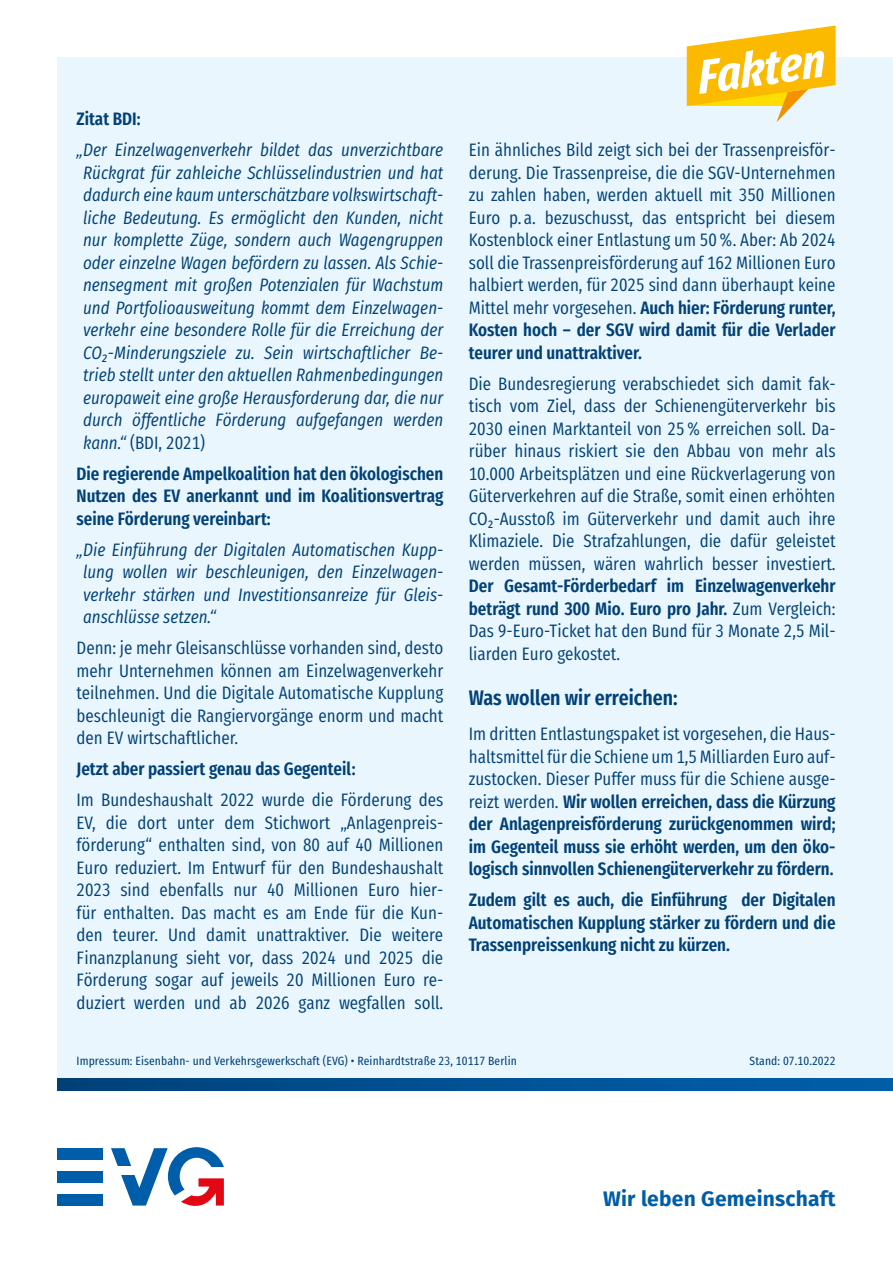
<style>
.page{position:relative;width:893px;height:1263px;background:#fff}
.page>*{position:absolute;margin:0;border:0;box-sizing:border-box;transform-origin:0 0}
.t1{font:italic 700 47.55px "Fira Sans Condensed";color:#fff}
.Subhead{font:600 21px "Fira Sans Condensed";color:#004177}
.t2{font:700 21px "Fira Sans";letter-spacing:.01em;color:#005da8}
.Body{font:18px/22.5px "Fira Sans Condensed";color:#004177;text-align:justify}
.Body-2{font:italic 18px/22.5px "Fira Sans Condensed";color:#004177;text-align:justify}
.Body-3{font:600 18px/22.5px "Fira Sans Condensed";color:#004177;text-align:justify}
.t3{font:12px "Fira Sans Condensed";letter-spacing:.01em;color:#004177}
.s1{font-style:normal}
.s2{font-weight:600}
.s3{font-weight:400}
</style>
<div class="page">
<div style="left:57px;top:57px;width:836px;height:1034px;background:#eaf6fe"></div>
<svg style="left:111px;top:1147px;width:113px;height:59px"></svg>
<div style="left:57px;top:1148px;width:46px;height:12px;background:#005da9"></div>
<div style="left:57px;top:1171px;width:46px;height:11px;background:#005da9"></div>
<div style="left:57px;top:1194px;width:46px;height:11px;background:#005da9"></div>
<svg style="left:57px;top:1078px;width:836px;height:13px;background:#005093"></svg>
<svg style="left:687px;top:26px;width:149px;height:96px"></svg>
<p class="Body-3" style="left:77px;top:106px;width:66px">Zitat BDI:</p>
<p class="Body-2" style="left:83px;top:139px;width:362px;text-indent:-7px">„Der Einzelwagenverkehr bildet das unverzichtbare Rückgrat für zahleiche Schlüsselindustrien und hat dadurch eine kaum unterschätzbare volkswirtschaft&shy;liche Bedeutung. Es ermöglicht den Kunden, nicht nur komplette Züge, sondern auch Wagengruppen oder einzelne Wagen befördern zu lassen. Als Schie&shy;nensegment mit großen Potenzialen für Wachstum und Portfolioausweitung kommt dem Einzelwagen&shy;verkehr eine besondere Rolle für die Erreichung der CO2-Minderungsziele zu. Sein wirtschaftlicher Be&shy;trieb stellt unter den aktuellen Rahmenbedingungen europaweit eine große Herausforderung dar, die nur durch öffentliche Förderung aufgefangen werden kann.“ <span class="s1">(BDI, 2021)</span></p>
<p class="Body-3" style="left:77px;top:460px;width:368px">Die regierende Ampelkoalition hat den ökologischen Nutzen des EV anerkannt und im Koalitionsvertrag seine Förderung vereinbart:</p>
<p class="Body-2" style="left:83px;top:538px;width:362px;text-indent:-7px">„Die Einführung der Digitalen Automatischen Kupp&shy;lung wollen wir beschleunigen, den Einzelwagen&shy;verkehr stärken und Investitionsanreize für Gleis&shy;anschlüsse setzen.“</p>
<p class="Body" style="left:77px;top:635px;width:368px">Denn: je mehr Gleisanschlüsse vorhanden sind, desto mehr Unternehmen können am Einzelwagenverkehr teilnehmen. Und die Digitale Automatische Kupplung beschleunigt die Rangiervorgänge enorm und macht den EV wirtschaftlicher.</p>
<p class="Body-3" style="left:77px;top:756px;width:281px">Jetzt aber passiert genau das Gegenteil:</p>
<p class="Body" style="left:77px;top:787px;width:368px">Im Bundeshaushalt 2022 wurde die Förderung des EV, die dort unter dem Stichwort „Anlagenpreis&shy;förderung“ enthalten sind, von 80 auf 40 Millionen Euro reduziert. Im Entwurf für den Bundeshaushalt 2023 sind ebenfalls nur 40 Millionen Euro hier&shy;für enthalten. Das macht es am Ende für die Kun&shy;den teurer. Und damit unattraktiver. Die weitere Finanzplanung sieht vor, dass 2024 und 2025 die Förderung sogar auf jeweils 20 Millionen Euro re&shy;duziert werden und ab 2026 ganz wegfallen soll.</p>
<p class="t1" style="left:691px;top:44px;width:130px;rotate:-8deg">Fakten</p>
<p class="Body" style="left:469px;top:137px;width:368px">Ein ähnliches Bild zeigt sich bei der Trassenpreisför&shy;derung. Die Trassenpreise, die die SGV-Unternehmen zu zahlen haben, werden aktuell mit 350 Millionen Euro p. a. bezuschusst, das entspricht bei diesem Kostenblock einer Entlastung um 50%. Aber: Ab 2024 soll die Trassenpreisförderung auf 162 Millionen Euro halbiert werden, für 2025 sind dann überhaupt keine Mittel mehr vorgesehen. <span class="s2">Auch hier: Förderung runter, Kosten hoch – der SGV wird damit für die Verlader teurer und unattraktiver.</span></p>
<p class="Body" style="left:469px;top:370px;width:368px">Die Bundesregierung verabschiedet sich damit fak&shy;tisch vom Ziel, dass der Schienengüterverkehr bis 2030 einen Marktanteil von 25% erreichen soll. Da&shy;rüber hinaus riskiert sie den Abbau von mehr als 10.000 Arbeitsplätzen und eine Rückverlagerung von Güterverkehren auf die Straße, somit einen erhöhten CO2-Ausstoß im Güterverkehr und damit auch ihre Klimaziele. Die Strafzahlungen, die dafür geleistet werden müssen, wären wahrlich besser investiert.<br><span class="s2">Der Gesamt-Förderbedarf im Einzelwagenverkehr beträgt rund 300 Mio. Euro pro Jahr.</span> Zum Vergleich:<br>Das 9-Euro-Ticket hat den Bund für 3 Monate 2,5 Mil&shy;liarden Euro gekostet.</p>
<p class="Subhead" style="left:469px;top:678px;width:210px">Was wollen wir erreichen:</p>
<p class="Body-3" style="left:469px;top:721px;width:368px"><span class="s3">Im dritten Entlastungspaket ist vorgesehen, die Haus&shy;haltsmittel für die Schiene um 1,5 Milliarden Euro auf&shy;zustocken. Dieser Puffer muss für die Schiene ausge&shy;reizt werden.</span> Wir wollen erreichen, dass die Kürzung der Anlagenpreisförderung zurückgenommen wird; im Gegenteil muss sie erhöht werden, um den öko&shy;logisch sinnvollen Schienengüterverkehr zu fördern.</p>
<p class="Body-3" style="left:469px;top:887px;width:368px">Zudem gilt es auch, die Einführung der Digitalen Automatischen Kupplung stärker zu fördern und die Trassenpreissenkung nicht zu kürzen.</p>
<p class="t3" style="left:77px;top:1050px;width:442px">Impressum: Eisenbahn- und Verkehrsgewerkschaft (EVG) • Reinhardtstraße 23, 10117 Berlin</p>
<p class="t3" style="left:750px;top:1050px;width:87px">Stand: 07.10.2022</p>
<p class="t2" style="left:603px;top:1180px;width:234px">Wir leben Gemeinschaft</p>
</div>
